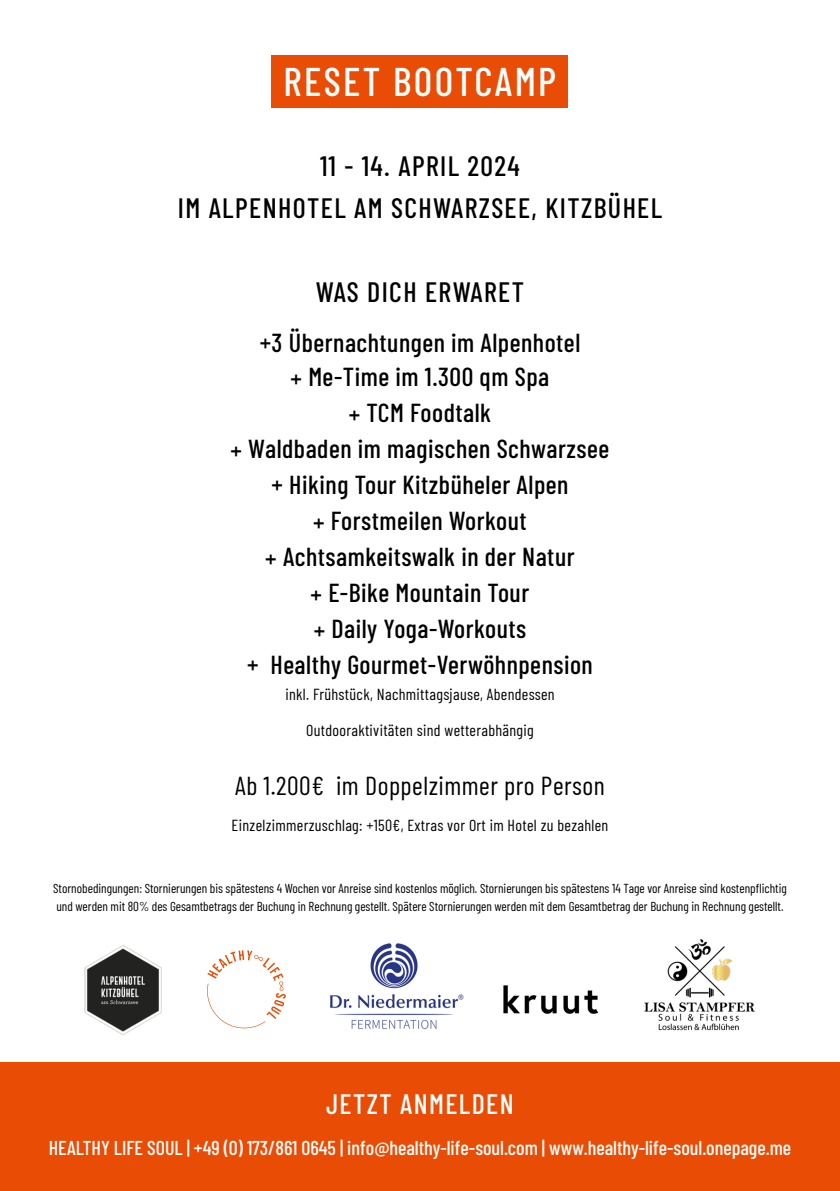
<style>
.page{position:relative;width:840px;height:1191px;background:#fff}
.page>*{position:absolute;margin:0;border:0;box-sizing:border-box;transform-origin:0 0}
.t1{font:500 40px "Barlow Condensed";letter-spacing:.06em;color:#fff}
.t2{font:500 28px/42px "Barlow Condensed";letter-spacing:.05em;color:#000;text-align:center}
.t3{font:500 28px "Barlow Condensed";letter-spacing:.05em;color:#fff}
.t4{font:500 26px/35.8px "Barlow Condensed";letter-spacing:.02em;color:#000;text-align:center}
.t5{font:26px "Barlow Condensed";letter-spacing:.02em;color:#000}
.t6{font:500 20px "Barlow Condensed";color:#fff}
.t7{font:16px "Barlow Condensed";letter-spacing:.02em;color:#000}
.t8{font:13px/18px "Barlow Condensed";color:#000}
</style>
<div class="page">
<div style="left:271px;top:56px;width:296px;height:52px;background:#e94c05"></div>
<div style="left:0;top:1062px;width:839px;height:129px;background:#e94c05"></div>
<img style="left:644px;top:939px;width:109px;height:92px">
<img style="left:330px;top:943px;width:134px;height:87px">
<img style="left:503px;top:985px;width:94px;height:28px">
<svg style="left:207px;top:950px;width:79px;height:79px"></svg>
<img style="left:84px;top:945px;width:78px;height:91px">
<h1 class="t1" style="left:283px;top:53px;width:274px">RESET BOOTCAMP</h1>
<h2 class="t2" style="left:178px;top:143px;width:485px">11 - 14. APRIL 2024<br>IM ALPENHOTEL AM SCHWARZSEE, KITZBÜHEL</h2>
<h2 class="t2" style="left:316px;top:269px;width:209px">WAS DICH ERWARET</h2>
<p class="t4" style="left:230px;top:322px;width:380px">+3 Übernachtungen im Alpenhotel<br>+ Me-Time im 1.300 qm Spa<br>+ TCM Foodtalk<br>+ Waldbaden im magischen Schwarzsee + Hiking Tour Kitzbüheler Alpen<br>+ Forstmeilen Workout<br>+ Achtsamkeitswalk in der Natur<br>+ E-Bike Mountain Tour<br>+ Daily Yoga-Workouts<br>+ Healthy Gourmet-Verwöhnpension</p>
<p class="t7" style="left:285px;top:682px;width:270px">inkl. Frühstück, Nachmittagsjause, Abendessen</p>
<p class="t7" style="left:306px;top:718px;width:229px">Outdooraktivitäten sind wetterabhängig</p>
<h3 class="t5" style="left:235px;top:766px;width:371px">Ab 1.200€ im Doppelzimmer pro Person</h3>
<p class="t7" style="left:231px;top:813px;width:378px">Einzelzimmerzuschlag: +150€, Extras vor Ort im Hotel zu bezahlen</p>
<p class="t8" style="left:53px;top:878px;width:734px">Stornobedingungen: Stornierungen bis spätestens 4 Wochen vor Anreise sind kostenlos möglich. Stornierungen bis spätestens 14 Tage vor Anreise sind kostenpflichtig und werden mit 80% des Gesamtbetrags der Buchung in Rechnung gestellt. Spätere Stornierungen werden mit dem Gesamtbetrag der Buchung in Rechnung gestellt.</p>
<h2 class="t3" style="left:326px;top:1083px;width:189px">JETZT ANMELDEN</h2>
<h3 class="t6" style="left:49px;top:1133px;width:743px">HEALTHY LIFE SOUL | +49 (0) 173/861 0645 | info@healthy-life-soul.com | www.healthy-life-soul.onepage.me</h3>
</div>
